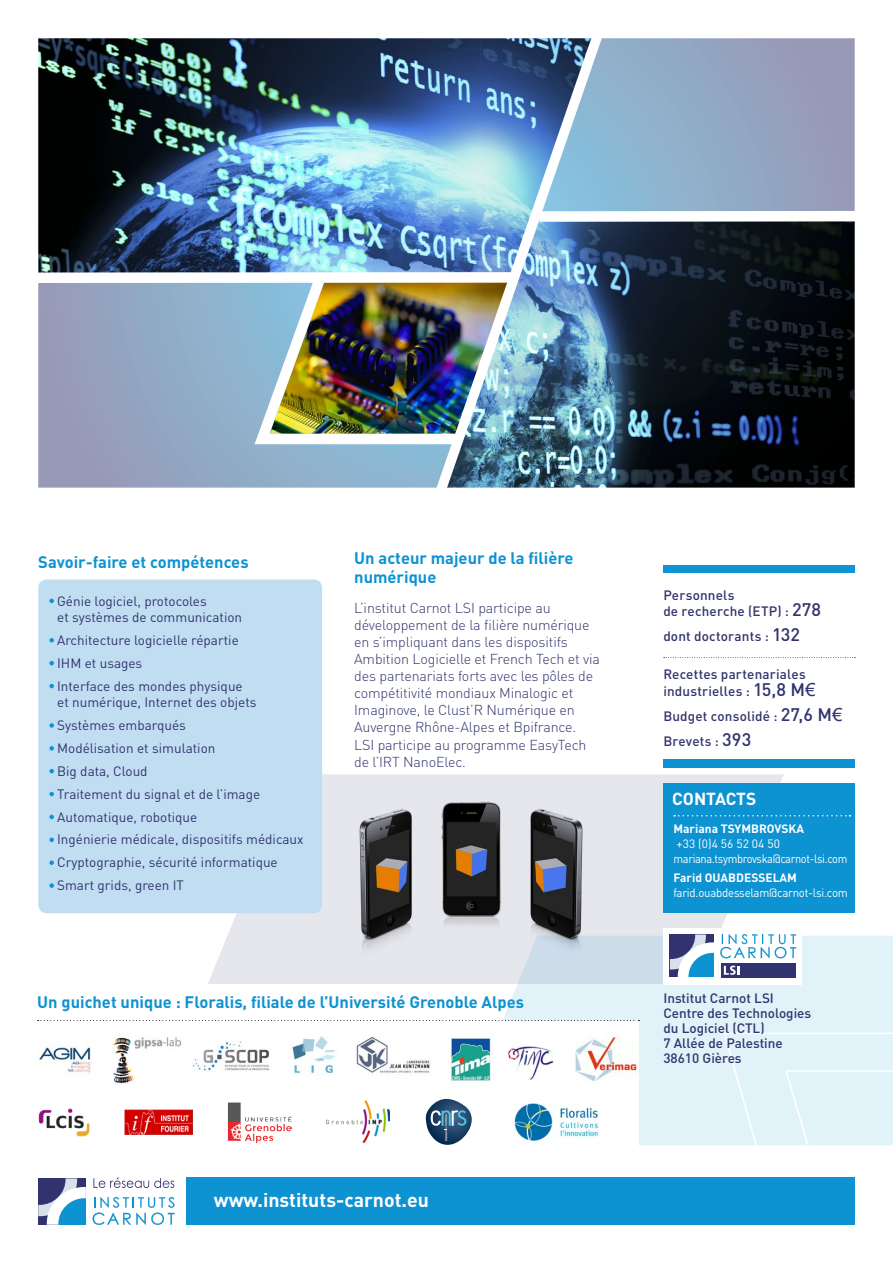
<style>
.page{position:relative;width:893px;height:1263px;background:#fff}
.page>*{position:absolute;margin:0;border:0;box-sizing:border-box;transform-origin:0 0}
.t1{font:700 19.5px "DIN";color:#fff}
.t2{font:700 17.25px "DIN";color:#fff}
.t3{font:700 16.5px/18.8px "DIN";color:#0d92d2}
.t4{font:300 14.25px/17.1px "DIN";letter-spacing:-.01em;color:#31336e}
.t5{font:13.5px/23px "DIN";color:#31336e}
.t6{font:500 13.5px/15px "DIN";letter-spacing:.01em;color:#31336e}
.t7{font:12px/15px "DIN";letter-spacing:-.03em;color:#fff}
.t8{font:700 12px "DIN";color:#fff}
.t9{font:12px "DIN";letter-spacing:-.03em;color:#fff;scale:.95 1}
.s1{font-size:18px}
.s2{font-family:"Arial";font-weight:400;font-size:18px}
</style>
<div class="page">
<div style="left:186px;top:1177px;width:669px;height:48px;background:#0d92d2"></div>
<svg style="left:38px;top:1178px;width:48px;height:47px"></svg>
<svg style="left:93px;top:1197px;width:82px;height:28px"></svg>
<svg style="left:93px;top:1177px;width:81px;height:11px"></svg>
<div style="left:208px;top:774px;width:576px;height:210px;background:#e6e7ed"></div>
<svg style="left:452px;top:936px;width:441px;height:209px;background:#e0eff6"></svg>
<div style="left:722px;top:1032px;width:171px;height:114px;background:#e2f2f9"></div>
<div style="left:17px;top:1021px;width:622px;height:154px;background:#fff"></div>
<svg style="left:664px;top:657px;width:191px;height:1px"></svg>
<div style="left:663px;top:566px;width:192px;height:7px;background:#0d92d2"></div>
<svg style="left:38px;top:1020px;width:601px;height:1px"></svg>
<div style="left:663px;top:928px;width:139px;height:56px;background:#fff"></div>
<div style="left:720px;top:963px;width:75px;height:14px;background:#31336e"></div>
<svg style="left:724px;top:966px;width:15px;height:9px"></svg>
<svg style="left:670px;top:934px;width:44px;height:43px"></svg>
<svg style="left:720px;top:934px;width:76px;height:24px"></svg>
<div style="left:663px;top:759px;width:192px;height:9px;background:#0d92d2"></div>
<div style="left:663px;top:783px;width:192px;height:130px;background:#0d92d2"></div>
<svg style="left:674px;top:815px;width:176px;height:1px"></svg>
<img style="left:39px;top:1036px;width:598px;height:48px">
<div style="left:38px;top:579px;width:284px;height:334px;background:#c1ddf2;border-radius:9px"></div>
<svg style="left:49px;top:599px;width:5px;height:4px"></svg>
<svg style="left:49px;top:638px;width:5px;height:4px"></svg>
<svg style="left:49px;top:661px;width:5px;height:4px"></svg>
<svg style="left:49px;top:684px;width:5px;height:4px"></svg>
<svg style="left:49px;top:723px;width:5px;height:5px"></svg>
<svg style="left:49px;top:746px;width:5px;height:4px"></svg>
<svg style="left:49px;top:769px;width:5px;height:4px"></svg>
<svg style="left:49px;top:792px;width:5px;height:4px"></svg>
<svg style="left:49px;top:815px;width:5px;height:4px"></svg>
<svg style="left:49px;top:837px;width:5px;height:5px"></svg>
<svg style="left:49px;top:860px;width:5px;height:5px"></svg>
<svg style="left:49px;top:883px;width:5px;height:5px"></svg>
<img style="left:354px;top:799px;width:234px;height:157px">
<img style="left:227px;top:1102px;width:65px;height:41px">
<img style="left:125px;top:1109px;width:67px;height:25px">
<img style="left:38px;top:1108px;width:52px;height:29px">
<img style="left:514px;top:1103px;width:85px;height:39px">
<svg style="left:426px;top:1099px;width:46px;height:46px"></svg>
<img style="left:326px;top:1101px;width:63px;height:42px">
<img style="left:38px;top:38px;width:817px;height:450px">
<img style="left:426px;top:38px;width:187px;height:450px">
<div style="left:539px;top:211px;width:320px;height:11px;background:#fff"></div>
<div style="left:34px;top:272px;width:480px;height:11px;background:#fff"></div>
<p class="t3" style="left:38px;top:552px;width:212px">Savoir-faire et compétences</p>
<p class="t5" style="left:57px;top:592px;width:186px;line-height:16.5px">Génie logiciel, protocoles<br>et systèmes de communication</p>
<p class="t5" style="left:57px;top:628px;width:187px">Architecture logicielle répartie<br>IHM et usages<br>Interface des mondes physique</p>
<p class="t5" style="left:57px;top:690px;width:248px">et numérique, Internet des objets<br>Systèmes embarqués<br>Modélisation et simulation<br>Big data, Cloud<br>Traitement du signal et de l’image<br>Automatique, robotique<br>Ingénierie médicale, dispositifs médicaux<br>Cryptographie, sécurité informatique<br>Smart grids, green IT</p>
<p class="t3" style="left:354px;top:548px;width:221px">Un acteur majeur de la filière numérique</p>
<p class="t4" style="left:354px;top:599px;width:247px">L’institut Carnot LSI participe au développement de la filière numérique en s’impliquant dans les dispositifs Ambition Logicielle et French Tech et via des partenariats forts avec les pôles de compétitivité mondiaux Minalogic et Imaginove, le Clust’R Numérique en Auvergne Rhône-Alpes et Bpifrance.<br>LSI participe au programme EasyTech de l’IRT NanoElec.</p>
<p class="t3" style="left:37px;top:992px;width:488px">Un guichet unique : Floralis, filiale de l’Université Grenoble Alpes</p>
<h1 class="t1" style="left:214px;top:1187px;width:217px">www.instituts-carnot.eu</h1>
<p class="t6" style="left:663px;top:586px;width:159px;line-height:16.5px">Personnels<br>de recherche (ETP) : <span class="s1">278</span></p>
<p class="t6" style="left:663px;top:628px;width:138px">dont doctorants : <span class="s1">132</span></p>
<p class="t6" style="left:663px;top:665px;width:154px;line-height:16.5px">Recettes partenariales industrielles : <span class="s1">15,8 M</span><span class="s2">€</span></p>
<p class="t6" style="left:663px;top:703px;width:181px;line-height:25px">Budget consolidé : <span class="s1">27,6 M</span><span class="s2">€<br></span>Brevets : <span class="s1">393</span></p>
<p class="t2" style="left:672px;top:787px;width:86px">CONTACTS</p>
<p class="t8" style="left:673px;top:820px;width:132px">Mariana TSYMBROVSKA</p>
<p class="t7" style="left:673px;top:835px;width:176px">+33 (0)4 56 52 04 50 mariana.tsymbrovska@carnot-lsi.com</p>
<p class="t8" style="left:673px;top:870px;width:125px">Farid OUABDESSELAM</p>
<p class="t9" style="left:673px;top:885px;width:185px">farid.ouabdesselam@carnot-lsi.com</p>
<p class="t6" style="left:663px;top:990px;width:149px">Institut Carnot LSI<br>Centre des Technologies du Logiciel (CTL)<br>7 Allée de Palestine<br>38610 Gières</p>
</div>
